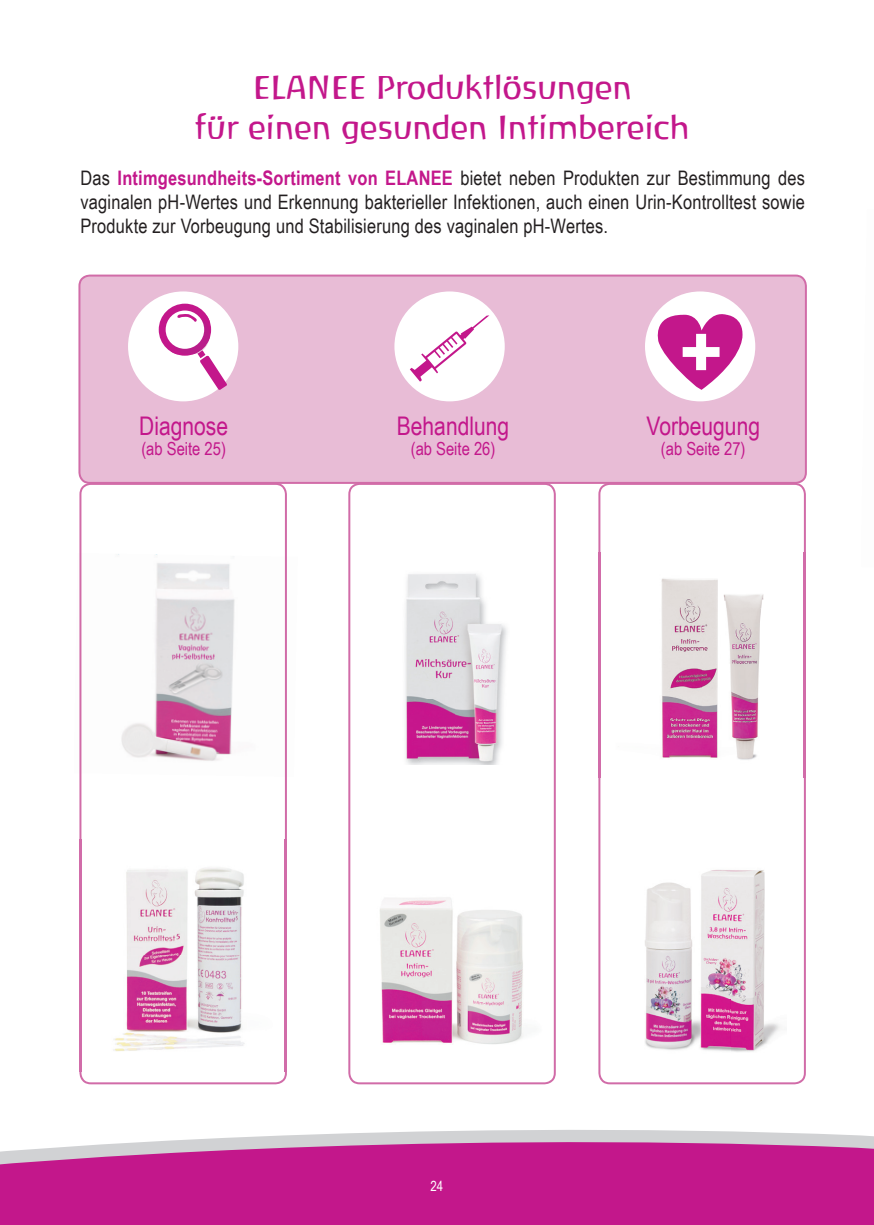
<style>
.page{position:relative;width:874px;height:1225px;background:#fff}
.page>*{position:absolute;margin:0;border:0;box-sizing:border-box;transform-origin:0 0}
.t1{font:32px/40px "Baar Antropos";color:#c3178b;text-align:center}
.t2{font:25.6px "Arial Narrow";color:#c3178b}
.t3{font:20px/24px "Arial Narrow";letter-spacing:.01em;color:#231f20;text-align:justify}
.t4{font:18px "Arial Narrow";color:#c3178b}
.t5{font:14px "Arial Narrow";color:#fff}
.s1{font-weight:700;color:#c3178b}
</style>
<div class="page">
<svg style="left:0;top:1130px;width:873px;height:95px;background:#c83c9b"></svg>
<div style="left:78px;top:274px;width:728px;height:210px;background:#e8bcd6"></div>
<svg style="left:348px;top:483px;width:207px;height:601px"></svg>
<svg style="left:79px;top:483px;width:208px;height:601px"></svg>
<svg style="left:598px;top:483px;width:207px;height:601px"></svg>
<img style="left:367px;top:879px;width:181px;height:189px">
<img style="left:81px;top:839px;width:204px;height:232px">
<img style="left:79px;top:839px;width:2px;height:232px">
<img style="left:285px;top:839px;width:2px;height:232px">
<div style="left:394px;top:291px;width:110px;height:110px;background:#fff;border-radius:50%"></div>
<div style="left:644px;top:291px;width:110px;height:110px;background:#fff;border-radius:50%"></div>
<svg style="left:409px;top:315px;width:80px;height:67px"></svg>
<svg style="left:651px;top:310px;width:92px;height:80px"></svg>
<div style="left:128px;top:291px;width:110px;height:110px;background:#fff;border-radius:50%"></div>
<div style="left:159px;top:304px;width:52px;height:52px;background:#c3178b;border-radius:50%"></div>
<img style="left:171px;top:316px;width:38px;height:38px">
<div style="left:165px;top:310px;width:39px;height:39px;background:#fff;border-radius:50%"></div>
<svg style="left:177px;top:313px;width:20px;height:9px"></svg>
<svg style="left:197px;top:350px;width:30px;height:40px"></svg>
<img style="left:394px;top:568px;width:115px;height:65px">
<img style="left:394px;top:633px;width:8px;height:131px">
<img style="left:509px;top:633px;width:1px;height:131px">
<img style="left:402px;top:571px;width:107px;height:193px">
<img style="left:600px;top:552px;width:206px;height:225px">
<img style="left:598px;top:552px;width:2px;height:225px">
<img style="left:803px;top:552px;width:2px;height:225px">
<img style="left:618px;top:860px;width:167px;height:208px">
<h1 class="t1" style="left:195px;top:67px;width:496px">ELANEE Produktlösungen<br>für einen gesunden Intimbereich</h1>
<p class="t3" style="left:80px;top:166px;width:725px">Das <span class="s1">Intimgesundheits-Sortiment von ELANEE</span> bietet neben Produkten zur Bestimmung des vaginalen pH-Wertes und Erkennung bakterieller Infektionen, auch einen Urin-Kontrolltest sowie Produkte zur Vorbeugung und Stabilisierung des vaginalen pH-Wertes.</p>
<p class="t2" style="left:139px;top:407px;width:90px">Diagnose</p>
<p class="t4" style="left:141px;top:436px;width:86px">(ab Seite 25)</p>
<p class="t2" style="left:396px;top:407px;width:114px">Behandlung</p>
<p class="t4" style="left:410px;top:436px;width:86px">(ab Seite 26)</p>
<p class="t2" style="left:646px;top:407px;width:115px">Vorbeugung</p>
<p class="t4" style="left:660px;top:436px;width:86px">(ab Seite 27)</p>
<p class="t5" style="left:430px;top:1176px;width:14px">24</p>
</div>
